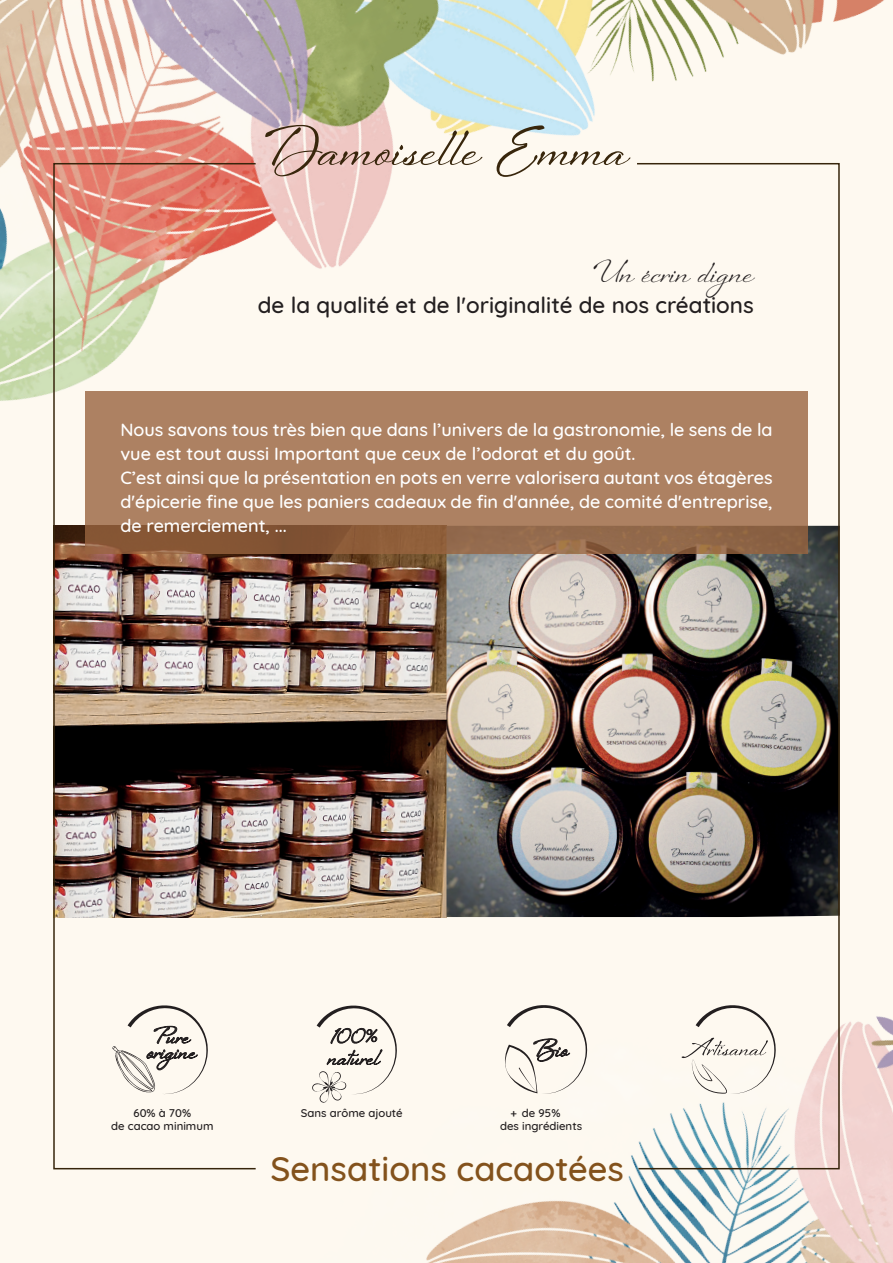
<style>
.page{position:relative;width:893px;height:1263px;background:#fff}
.page>*{position:absolute;margin:0;border:0;box-sizing:border-box;transform-origin:0 0}
.t1{font:700 52.5px "Sheila";letter-spacing:.005em;color:#38260c}
.t2{font:500 34.5px "Quicksand";color:#83521c}
.t3{font:30px "Sheila";color:#231f20}
.t4{font:500 22.5px "Quicksand";color:#231f20}
.t5{font:700 22.2px "Sheila";color:#231f20}
.t6{font:500 18px/24px "Quicksand";color:#fff}
.t7{font:500 11.4px/12.6px "Quicksand";color:#231f20;text-align:center}
</style>
<div class="page">
<img style="left:56px;top:624px;width:579px;height:149px">
<img style="left:0;top:0;width:893px;height:624px">
<img style="left:1px;top:773px;width:892px;height:490px">
<svg style="left:85px;top:391px;width:550px;height:162px;background:#a77a5b"></svg>
<div style="left:53px;top:163px;width:203px;height:1006px;border:2px solid #37250c"></div>
<svg style="left:635px;top:162px;width:205px;height:1008px"></svg>
<svg style="left:110px;top:999px;width:99px;height:95px"></svg>
<svg style="left:312px;top:999px;width:86px;height:104px"></svg>
<svg style="left:504px;top:999px;width:84px;height:95px"></svg>
<svg style="left:682px;top:999px;width:95px;height:95px"></svg>
<h1 class="t1" style="left:265px;top:116px;width:365px">Damoiselle Emma</h1>
<h3 class="t3" style="left:594px;top:254px;width:162px">Un écrin digne</h3>
<p class="t4" style="left:258px;top:287px;width:498px">de la qualité et de l'originalité de nos créations</p>
<p class="t6" style="left:120px;top:416px;width:654px">Nous savons tous très bien que dans l’univers de la gastronomie, le sens de la vue est tout aussi Important que ceux de l’odorat et du goût.<br>C’est ainsi que la présentation en pots en verre valorisera autant vos étagères d'épicerie fine que les paniers cadeaux de fin d'année, de comité d'entreprise, de remerciement, ...</p>
<p class="t5" style="left:154px;top:1022px;width:37px">Pure</p>
<p class="t5" style="left:147px;top:1037px;width:51px">origine</p>
<p class="t7" style="left:111px;top:1106px;width:104px">60% à 70%<br>de cacao minimum</p>
<p class="t7" style="left:301px;top:1106px;width:103px">Sans arôme ajouté</p>
<p class="t7" style="left:500px;top:1106px;width:84px;text-align:left;text-indent:10px">+ de 95%<br>des ingrédients</p>
<h2 class="t2" style="left:270px;top:1140px;width:355px">Sensations cacaotées</h2>
</div>
